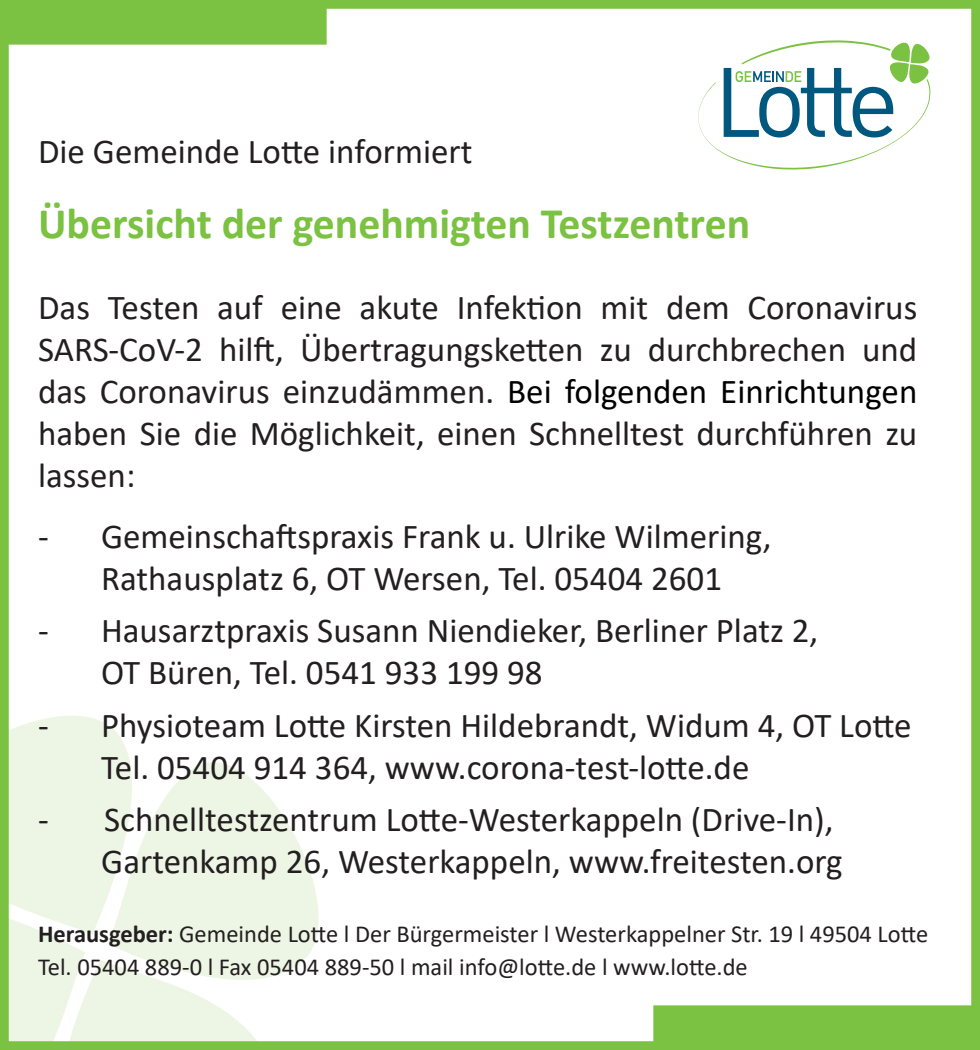
<style>
.page{position:relative;width:980px;height:1050px;background:#fff}
.page>*{position:absolute;margin:0;border:0;box-sizing:border-box;transform-origin:0 0}
.t1{font:700 43.75px "Calibri";color:#7bc142}
.t2{font:35px/42px "Calibri";color:#231f20}
.t3{font:24.5px/33.6px "Calibri";color:#231f20}
.s1{color:#000}
.s2{font-weight:700}
</style>
<div class="page">
<svg style="left:269px;top:797px;width:50px;height:180px;fill:#edf5e4"></svg>
<svg style="left:10px;top:716px;width:259px;height:324px"></svg>
<div style="left:0;top:0;width:980px;height:1050px;border:9px solid #7bc142"></div>
<div style="left:1px;top:1px;width:325px;height:43px;background:#7bc142"></div>
<div style="left:0;top:0;width:327px;height:45px;border:2px solid #7bc142"></div>
<div style="left:654px;top:1006px;width:325px;height:43px;background:#7bc142"></div>
<div style="left:653px;top:1005px;width:327px;height:45px;border:2px solid #7bc142"></div>
<svg style="left:698px;top:40px;width:233px;height:130px"></svg>
<p class="t2" style="left:38px;top:129px;width:436px">Die Gemeinde Lotte informiert</p>
<p class="t1" style="left:38px;top:192px;width:714px">Übersicht der genehmigten Testzentren</p>
<p class="t2" style="left:38px;top:285px;width:881px;text-align:justify">Das Testen auf eine akute Infektion mit dem Coronavirus SARS-CoV-2 hilft, Übertragungsketten zu durchbrechen und das Coronavirus einzudämmen. <span class="s1">Bei folgenden Einrichtungen </span>haben Sie die Möglichkeit, einen Schnelltest durchführen zu lassen:</p>
<p class="t2" style="left:38px;top:514px;width:735px;text-align:center">- Gemeinschaftspraxis Frank u. Ulrike Wilmering,<br>Rathausplatz 6, OT Wersen, Tel. 05404 2601</p>
<p class="t2" style="left:101px;top:609px;width:719px;text-indent:-63px">- Hausarztpraxis Susann Niendieker, Berliner Platz 2,<br>OT Büren, Tel. 0541 933 199 98</p>
<p class="t2" style="left:101px;top:703px;width:812px;text-indent:-63px">- Physioteam Lotte Kirsten Hildebrandt, Widum 4, OT Lotte<br>Tel. 05404 914 364, www.corona-test-lotte.de</p>
<p class="t2" style="left:38px;top:798px;width:806px;text-align:right">- Schnelltestzentrum Lotte-Westerkappeln (Drive-In),<br>Gartenkamp 26, Westerkappeln, www.freitesten.org</p>
<p class="t3" style="left:38px;top:916px;width:892px"><span class="s2">Herausgeber:</span> Gemeinde Lotte l Der Bürgermeister l Westerkappelner Str. 19 l 49504 Lotte<br>Tel. 05404 889-0 l Fax 05404 889-50 l mail info@lotte.de l www.lotte.de</p>
</div>
